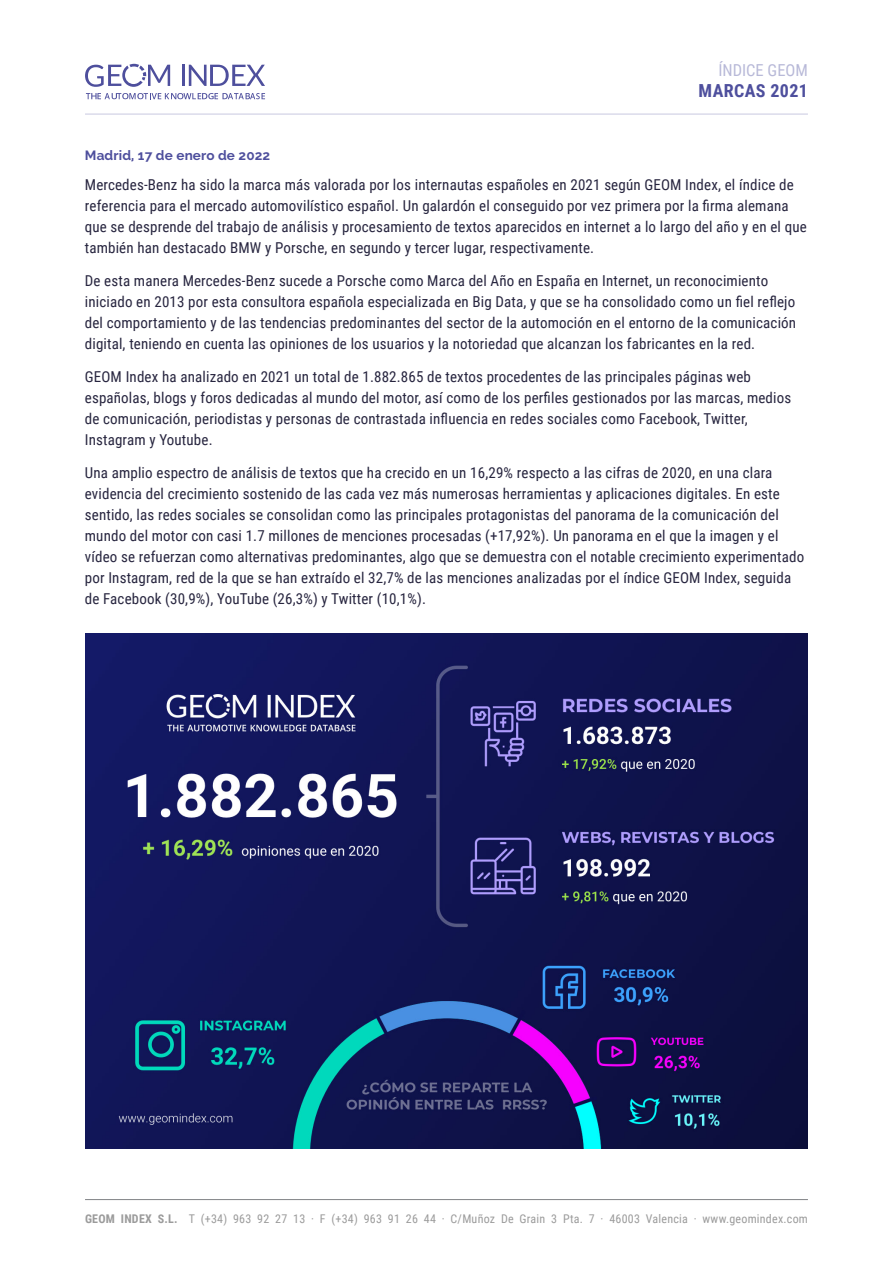
<style>
.page{position:relative;width:893px;height:1263px;background:#fff}
.page>*{position:absolute;margin:0;border:0;box-sizing:border-box;transform-origin:0 0}
.t1{font:700 18px "Roboto Condensed";letter-spacing:.02em;color:#4e4f9d}
.t2{font:16.5px "Roboto Condensed";color:#b8b9d8}
.Texto_común_-_párraf{font:15px/21px "Roboto Condensed";letter-spacing:.01em;color:#27253f}
.fecha{font:700 13.5px "Raleway";letter-spacing:.01em;color:#4e4f9d}
.t3{font:12px "Roboto Condensed";letter-spacing:.02em;color:#9b9b9b}
.s1{font-weight:700}
</style>
<div class="page">
<hr style="left:85px;top:1199px;width:723px;height:1px;background:#808285">
<hr style="left:85px;top:113px;width:723px;height:2px;background:#cacae2">
<svg style="left:85px;top:64px;width:85px;height:23px"></svg>
<hr style="left:182px;top:65px;width:2px;height:21px;background:#4e4f9d">
<svg style="left:189px;top:65px;width:76px;height:21px"></svg>
<svg style="left:86px;top:93px;width:179px;height:6px"></svg>
<img style="left:85px;top:634px;width:723px;height:515px">
<p class="t2" style="left:718px;top:59px;width:91px">ÍNDICE GEOM</p>
<p class="t1" style="left:698px;top:78px;width:111px">MARCAS 2021</p>
<p class="fecha" style="left:85px;top:148px;width:187px">Madrid, 17 de enero de 2022</p>
<p class="Texto_común_-_párraf" style="left:85px;top:174px;width:723px">Mercedes-Benz ha sido la marca más valorada por los internautas españoles en 2021 según GEOM Index, el índice de referencia para el mercado automovilístico español. Un galardón el conseguido por vez primera por la firma alemana que se desprende del trabajo de análisis y procesamiento de textos aparecidos en internet a lo largo del año y en el que también han destacado BMW y Porsche, en segundo y tercer lugar, respectivamente.</p>
<p class="Texto_común_-_párraf" style="left:85px;top:270px;width:713px">De esta manera Mercedes-Benz sucede a Porsche como Marca del Año en España en Internet, un reconocimiento iniciado en 2013 por esta consultora española especializada en Big Data, y que se ha consolidado como un fiel reflejo del comportamiento y de las tendencias predominantes del sector de la automoción en el entorno de la comunicación digital, teniendo en cuenta las opiniones de los usuarios y la notoriedad que alcanzan los fabricantes en la red.</p>
<p class="Texto_común_-_párraf" style="left:85px;top:366px;width:708px">GEOM Index ha analizado en 2021 un total de 1.882.865 de textos procedentes de las principales páginas web españolas, blogs y foros dedicadas al mundo del motor, así como de los perfiles gestionados por las marcas, medios de comunicación, periodistas y personas de contrastada influencia en redes sociales como Facebook, Twitter, Instagram y Youtube.</p>
<p class="Texto_común_-_párraf" style="left:85px;top:462px;width:721px">Una amplio espectro de análisis de textos que ha crecido en un 16,29% respecto a las cifras de 2020, en una clara evidencia del crecimiento sostenido de las cada vez más numerosas herramientas y aplicaciones digitales. En este sentido, las redes sociales se consolidan como las principales protagonistas del panorama de la comunicación del mundo del motor con casi 1.7 millones de menciones procesadas (+17,92%). Un panorama en el que la imagen y el vídeo se refuerzan como alternativas predominantes, algo que se demuestra con el notable crecimiento experimentado por Instagram, red de la que se han extraído el 32,7% de las menciones analizadas por el índice GEOM Index, seguida de Facebook (30,9%), YouTube (26,3%) y Twitter (10,1%).</p>
<p class="t3" style="left:85px;top:1210px;width:724px"><span class="s1">GEOM INDEX S.L.</span> T (+34) 963 92 27 13 · F (+34) 963 91 26 44 · C/Muñoz De Grain 3 Pta. 7 · 46003 Valencia · www.geomindex.com</p>
</div>
